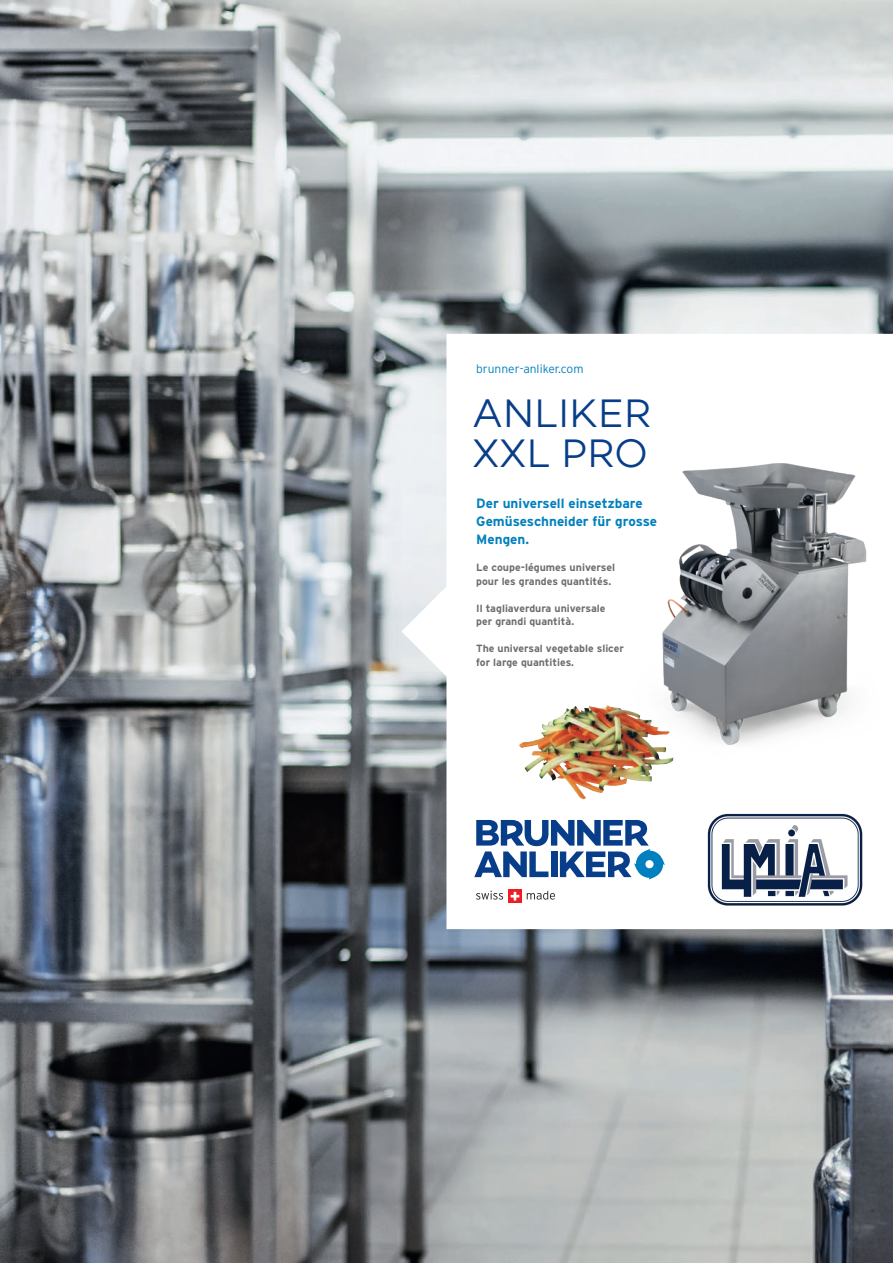
<style>
.page{position:relative;width:893px;height:1263px;background:#fff}
.page>*{position:absolute;margin:0;border:0;box-sizing:border-box;transform-origin:0 0}
.t1{font:300 40.5px/40.5px "Campton";letter-spacing:.01em;color:#083e89}
.t2{font:700 13.5px/18px "Interstate";color:#0080be}
.t3{font:300 12px "Interstate";color:#0080be}
.t4{font:700 10.5px/13.5px "Interstate";color:#6c6d70}
</style>
<div class="page">
<img style="left:0;top:0;width:893px;height:1263px">
<svg style="left:401px;top:334px;width:491px;height:595px"></svg>
<img style="left:600px;top:394px;width:280px;height:396px">
<svg style="left:474px;top:820px;width:191px;height:59px"></svg>
<svg style="left:476px;top:891px;width:27px;height:8px"></svg>
<svg style="left:527px;top:891px;width:28px;height:8px"></svg>
<svg style="left:508px;top:890px;width:13px;height:13px"></svg>
<svg style="left:511px;top:892px;width:8px;height:8px"></svg>
<svg style="left:892px;top:111px;width:1px;height:1041px"></svg>
<img style="left:519px;top:705px;width:87px;height:67px">
<img style="left:697px;top:813px;width:170px;height:94px">
<p class="t3" style="left:476px;top:362px;width:109px">brunner-anliker.com</p>
<h1 class="t1" style="left:472px;top:392px;width:181px">ANLIKER<br>XXL PRO</h1>
<p class="t2" style="left:476px;top:494px;width:182px">Der universell einsetzbare<br>Gemüseschneider für grosse<br>Mengen.</p>
<p class="t4" style="left:476px;top:561px;width:140px">Le coupe-légumes universel pour les grandes quantités.</p>
<p class="t4" style="left:476px;top:601px;width:131px">Il tagliaverdura universale per grandi quantità.</p>
<p class="t4" style="left:476px;top:642px;width:149px">The universal vegetable slicer for large quantities.</p>
</div>
